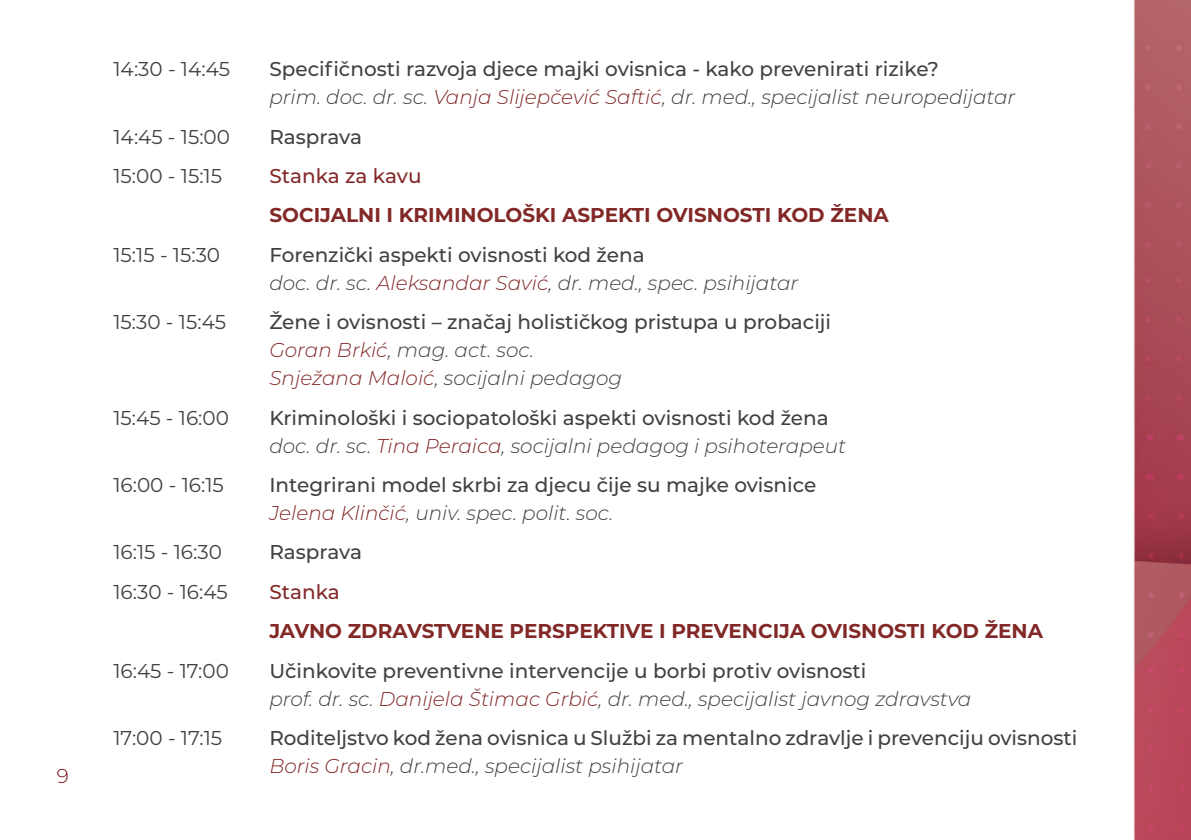
<style>
.page{position:relative;width:1191px;height:840px;background:#fff}
.page>*{position:absolute;margin:0;border:0;box-sizing:border-box;transform-origin:0 0}
.t1{font:500 20px/28px "Montserrat";color:#414042}
.t2{font:20px "Montserrat";color:#414042}
.t3{font:700 20px "Montserrat";color:#822928}
.t4{font:italic 300 20px/28px "Montserrat";color:#414042}
.t5{font:500 20px "Montserrat";color:#822928}
.t6{font:300 20px "Montserrat";color:#78111b}
.s1{font-weight:300;font-style:italic}
.s2{font-weight:300;font-style:italic;color:#822928}
.s3{font-weight:500;font-style:normal}
.s4{color:#822928}
</style>
<div class="page">
<img style="left:1133px;top:0;width:58px;height:839px">
<p class="t6" style="left:57px;top:762px;width:14px">9</p>
<p class="t2" style="left:113px;top:55px;width:118px">14:30 - 14:45</p>
<p class="t1" style="left:269px;top:54px;width:747px">Specifičnosti razvoja djece majki ovisnica - kako prevenirati rizike?<br><span class="s1">prim. doc. dr. sc.</span> <span class="s2">Vanja Slijepčević Saftić</span><span class="s1">, dr. med., specijalist neuropedijatar</span></p>
<p class="t2" style="left:113px;top:123px;width:118px">14:45 - 15:00</p>
<p class="t1" style="left:269px;top:122px;width:94px">Rasprava</p>
<p class="t2" style="left:113px;top:162px;width:110px">15:00 - 15:15</p>
<p class="t5" style="left:269px;top:162px;width:154px">Stanka za kavu</p>
<p class="t3" style="left:269px;top:201px;width:621px">SOCIJALNI I KRIMINOLOŠKI ASPEKTI OVISNOSTI KOD ŽENA</p>
<p class="t2" style="left:113px;top:241px;width:108px">15:15 - 15:30</p>
<p class="t4" style="left:269px;top:240px;width:530px"><span class="s3">Forenzički aspekti ovisnosti kod žena<br></span>doc. dr. sc. <span class="s4">Aleksandar Savić</span>, dr. med., spec. psihijatar</p>
<p class="t2" style="left:113px;top:308px;width:114px">15:30 - 15:45</p>
<p class="t1" style="left:269px;top:307px;width:563px">Žene i ovisnosti – značaj holističkog pristupa u probaciji<br><span class="s2">Goran Brkić</span><span class="s1">, mag. act. soc.<br></span><span class="s2">Snježana Maloić</span><span class="s1">, socijalni pedagog</span></p>
<p class="t2" style="left:113px;top:403px;width:117px">15:45 - 16:00</p>
<p class="t1" style="left:269px;top:402px;width:578px">Kriminološki i sociopatološki aspekti ovisnosti kod žena <span class="s1">doc. dr. sc.</span> <span class="s2">Tina Peraica</span><span class="s1">, socijalni pedagog i psihoterapeut</span></p>
<p class="t2" style="left:113px;top:471px;width:112px">16:00 - 16:15</p>
<p class="t1" style="left:269px;top:470px;width:548px">Integrirani model skrbi za djecu čije su majke ovisnice<br><span class="s2">Jelena Klinčić</span><span class="s1">, univ. spec. polit. soc.</span></p>
<p class="t2" style="left:113px;top:538px;width:110px">16:15 - 16:30</p>
<p class="t1" style="left:269px;top:537px;width:94px">Rasprava</p>
<p class="t2" style="left:113px;top:577px;width:116px">16:30 - 16:45</p>
<p class="t5" style="left:269px;top:577px;width:72px">Stanka</p>
<p class="t3" style="left:269px;top:616px;width:775px">JAVNO ZDRAVSTVENE PERSPEKTIVE I PREVENCIJA OVISNOSTI KOD ŽENA</p>
<p class="t2" style="left:113px;top:656px;width:117px">16:45 - 17:00</p>
<p class="t1" style="left:269px;top:655px;width:703px">Učinkovite preventivne intervencije u borbi protiv ovisnosti<br><span class="s1">prof. dr. sc.</span> <span class="s2">Danijela Štimac Grbić</span><span class="s1">, dr. med., specijalist javnog zdravstva</span></p>
<p class="t2" style="left:113px;top:723px;width:110px">17:00 - 17:15</p>
<p class="t1" style="left:269px;top:722px;width:809px">Roditeljstvo kod žena ovisnica u Službi za mentalno zdravlje i prevenciju ovisnosti<br><span class="s2">Boris Gracin</span><span class="s1">, dr.med., specijalist psihijatar</span></p>
</div>
